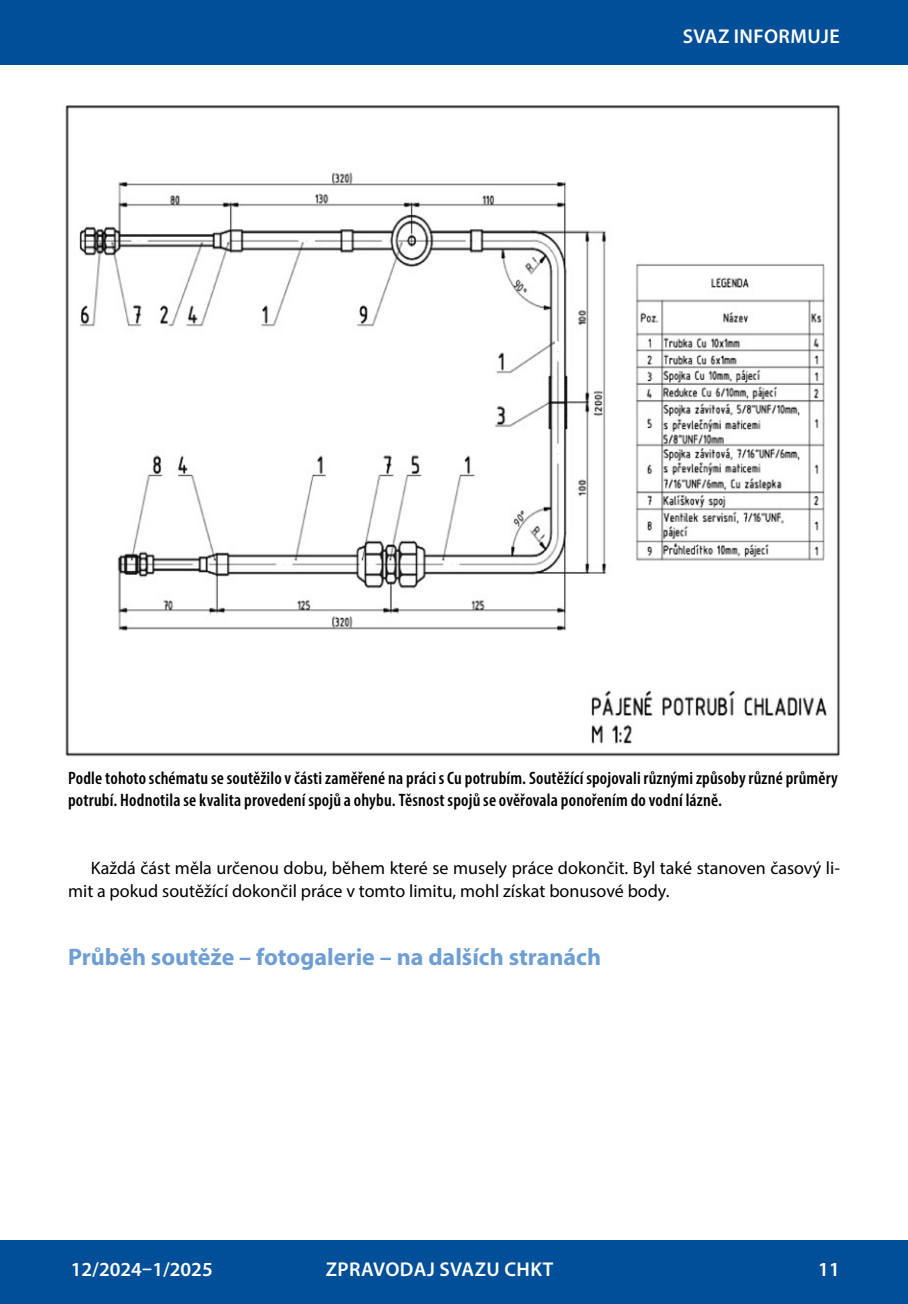
<style>
.page{position:relative;width:908px;height:1304px;background:#fff}
.page>*{position:absolute;margin:0;border:0;box-sizing:border-box;transform-origin:0 0}
.t1{font:700 24px "Myriad Pro";color:#6f9ed4}
.t2{font:600 20px "Myriad Pro";letter-spacing:.02em;color:#fff}
.t3{font:600 20px "Myriad Pro";color:#fff}
.t4{font:600 condensed 18px/22px "Myriad Pro";letter-spacing:.01em;color:#000}
.t5{font:18px/22.6px "Myriad Pro";color:#000}
</style>
<div class="page">
<div style="left:0;top:0;width:907px;height:64px;background:#004f98"></div>
<div style="left:0;top:1240px;width:907px;height:64px;background:#004f98"></div>
<img style="left:65px;top:105px;width:775px;height:652px">
<p class="t2" style="left:682px;top:24px;width:158px">SVAZ INFORMUJE</p>
<p class="t4" style="left:68px;top:767px;width:771px">Podle tohoto schématu se soutěžilo v části zaměřené na práci sCu potrubím. Soutěžící spojovali různými způsoby různé průměry potrubí. Hodnotila se kvalita provedení spojů a ohybu. Těsnost spojů se ověřovala ponořením do vodní lázně.</p>
<p class="t5" style="left:68px;top:857px;width:773px;text-indent:23px">Každá část měla určenou dobu, během které se musely práce dokončit. Byl také stanoven časový li&shy;mit a pokud soutěžící dokončil práce v tomto limitu, mohl získat bonusové body.</p>
<h1 class="t1" style="left:68px;top:941px;width:534px">Průběh soutěže – fotogalerie – na dalších stranách</h1>
<p class="t3" style="left:71px;top:1256px;width:143px">12/2024–1/2025</p>
<p class="t2" style="left:325px;top:1256px;width:229px">ZPRAVODAJ SVAZU CHKT</p>
<p class="t2" style="left:817px;top:1256px;width:23px">11</p>
</div>
